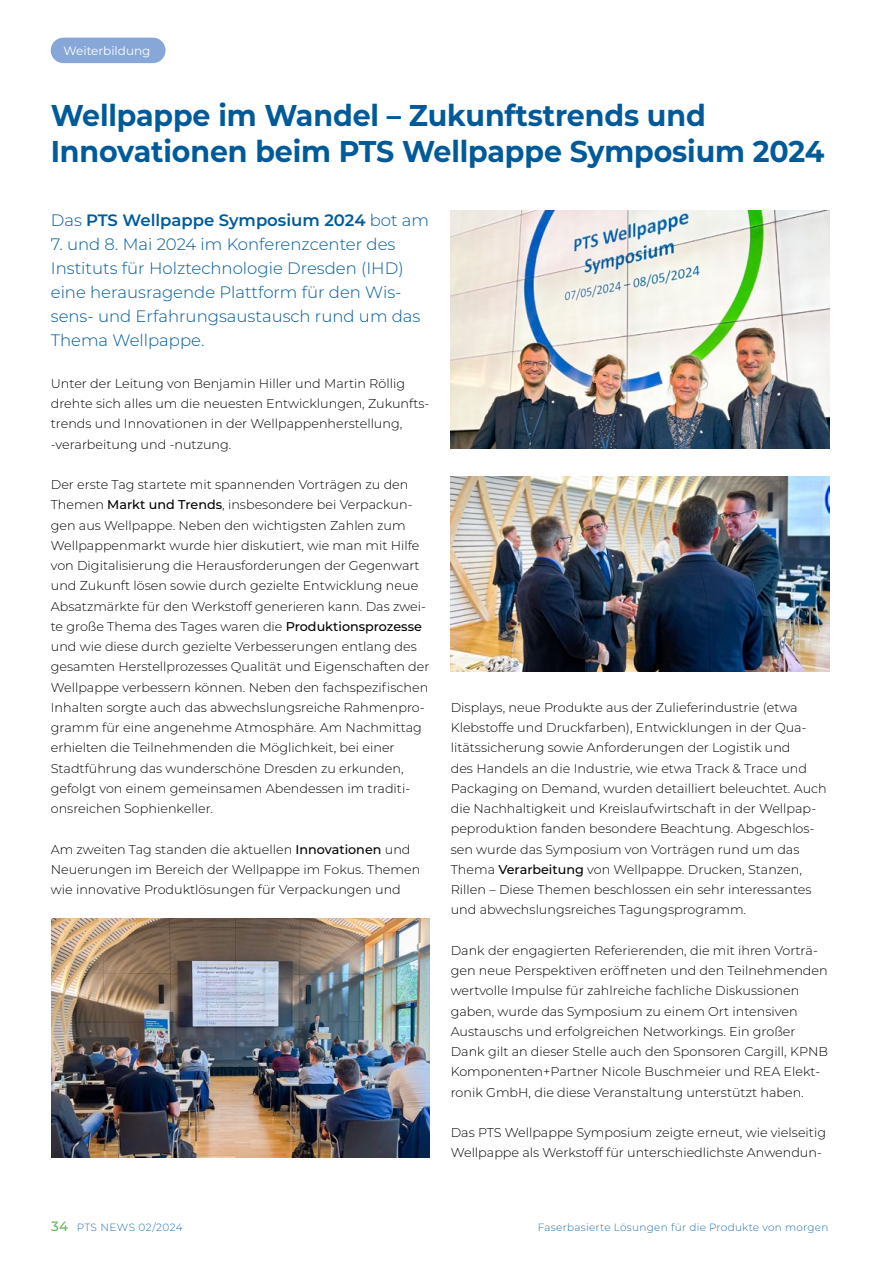
<style>
.page{position:relative;width:893px;height:1263px;background:#fff}
.page>*{position:absolute;margin:0;border:0;box-sizing:border-box;transform-origin:0 0}
.Headline{font:700 30px/36px "Montserrat";letter-spacing:-.005em;color:#005a9a;scale:.95 1}
.t1{font:300 16.5px/24px "Montserrat";color:#005a9a}
.t2{font:600 16.5px "Montserrat";color:#005a9a}
.t3{font:300 12.75px/20.2px "Montserrat";color:#000}
.t4{font:12px "Montserrat";color:#fff}
.t5{font:300 10.5px "Montserrat";letter-spacing:.025em;color:#2473ad}
.s1{font-weight:300}
.s2{font-weight:500}
.s3{font-weight:500;font-size:13.5px;color:#62b55a}
</style>
<div class="page">
<div style="left:51px;top:38px;width:115px;height:25px;background:#87a7d8;border-radius:13px"></div>
<img style="left:451px;top:210px;width:378px;height:239px">
<img style="left:450px;top:476px;width:379px;height:195px">
<img style="left:51px;top:918px;width:378px;height:239px">
<p class="t4" style="left:64px;top:42px;width:88px">Weiterbildung</p>
<p class="Headline" style="left:51px;top:96px;width:816px">Wellpappe im Wandel – Zukunftstrends und<br>Innovationen beim PTS Wellpappe Symposium 2024</p>
<p class="t2" style="left:51px;top:208px;width:380px"><span class="s1">Das</span> PTS Wellpappe Symposium 2024 <span class="s1">bot am</span></p>
<p class="t1" style="left:51px;top:232px;width:371px">7. und 8. Mai 2024 im Konferenzcenter des Instituts für Holztechnologie Dresden (IHD) eine herausragende Plattform für den Wis&shy;sens- und Erfahrungsaustausch rund um das Thema Wellpappe.</p>
<p class="t3" style="left:51px;top:373px;width:380px">Unter der Leitung von Benjamin Hiller und Martin Röllig drehte sich alles um die neuesten Entwicklungen, Zukunfts&shy;trends und Innovationen in der Wellpappenherstellung, -verarbeitung und -nutzung.</p>
<p class="t3" style="left:51px;top:474px;width:380px">Der erste Tag startete mit spannenden Vorträgen zu den Themen <span class="s2">Markt und Trends</span>, insbesondere bei Verpackun&shy;gen aus Wellpappe. Neben den wichtigsten Zahlen zum Wellpappenmarkt wurde hier diskutiert, wie man mit Hilfe von Digitalisierung die Herausforderungen der Gegenwart und Zukunft lösen sowie durch gezielte Entwicklung neue Absatzmärkte für den Werkstoff generieren kann. Das zwei&shy;te große Thema des Tages waren die <span class="s2">Produktionsprozesse </span>und wie diese durch gezielte Verbesserungen entlang des gesamten Herstellprozesses Qualität und Eigenschaften der Wellpappe verbessern können. Neben den fachspezifischen Inhalten sorgte auch das abwechslungsreiche Rahmenpro&shy;gramm für eine angenehme Atmosphäre. Am Nachmittag erhielten die Teilnehmenden die Möglichkeit, bei einer Stadtführung das wunderschöne Dresden zu erkunden, gefolgt von einem gemeinsamen Abendessen im traditi&shy;onsreichen Sophienkeller.</p>
<p class="t3" style="left:51px;top:838px;width:371px">Am zweiten Tag standen die aktuellen <span class="s2">Innovationen</span> und<br>Neuerungen im Bereich der Wellpappe im Fokus. Themen wie innovative Produktlösungen für Verpackungen und</p>
<p class="t3" style="left:451px;top:697px;width:377px">Displays, neue Produkte aus der Zulieferindustrie (etwa Klebstoffe und Druckfarben), Entwicklungen in der Qua&shy;litätssicherung sowie Anforderungen der Logistik und<br>des Handels an die Industrie, wie etwa Track &amp; Trace und Packaging on Demand, wurden detailliert beleuchtet. Auch die Nachhaltigkeit und Kreislaufwirtschaft in der Wellpap&shy;peproduktion fanden besondere Beachtung. Abgeschlos&shy;sen wurde das Symposium von Vorträgen rund um das Thema <span class="s2">Verarbeitung</span> von Wellpappe. Drucken, Stanzen, Rillen – Diese Themen beschlossen ein sehr interessantes und abwechslungsreiches Tagungsprogramm.</p>
<p class="t3" style="left:451px;top:940px;width:379px">Dank der engagierten Referierenden, die mit ihren Vorträ&shy;gen neue Perspektiven eröffneten und den Teilnehmenden wertvolle Impulse für zahlreiche fachliche Diskussionen gaben, wurde das Symposium zu einem Ort intensiven Austauschs und erfolgreichen Networkings. Ein großer Dank gilt an dieser Stelle auch den Sponsoren Cargill, KPNB Komponenten+Partner Nicole Buschmeier und REA Elekt&shy;ronik GmbH, die diese Veranstaltung unterstützt haben.</p>
<p class="t3" style="left:451px;top:1122px;width:377px">Das PTS Wellpappe Symposium zeigte erneut, wie vielseitig<br>Wellpappe als Werkstoff für unterschiedlichste Anwendun-</p>
<p class="t5" style="left:51px;top:1220px;width:133px"><span class="s3">34</span> PTS NEWS 02/2024</p>
<p class="t5" style="left:538px;top:1219px;width:292px">Faserbasierte Lösungen für die Produkte von morgen</p>
</div>
